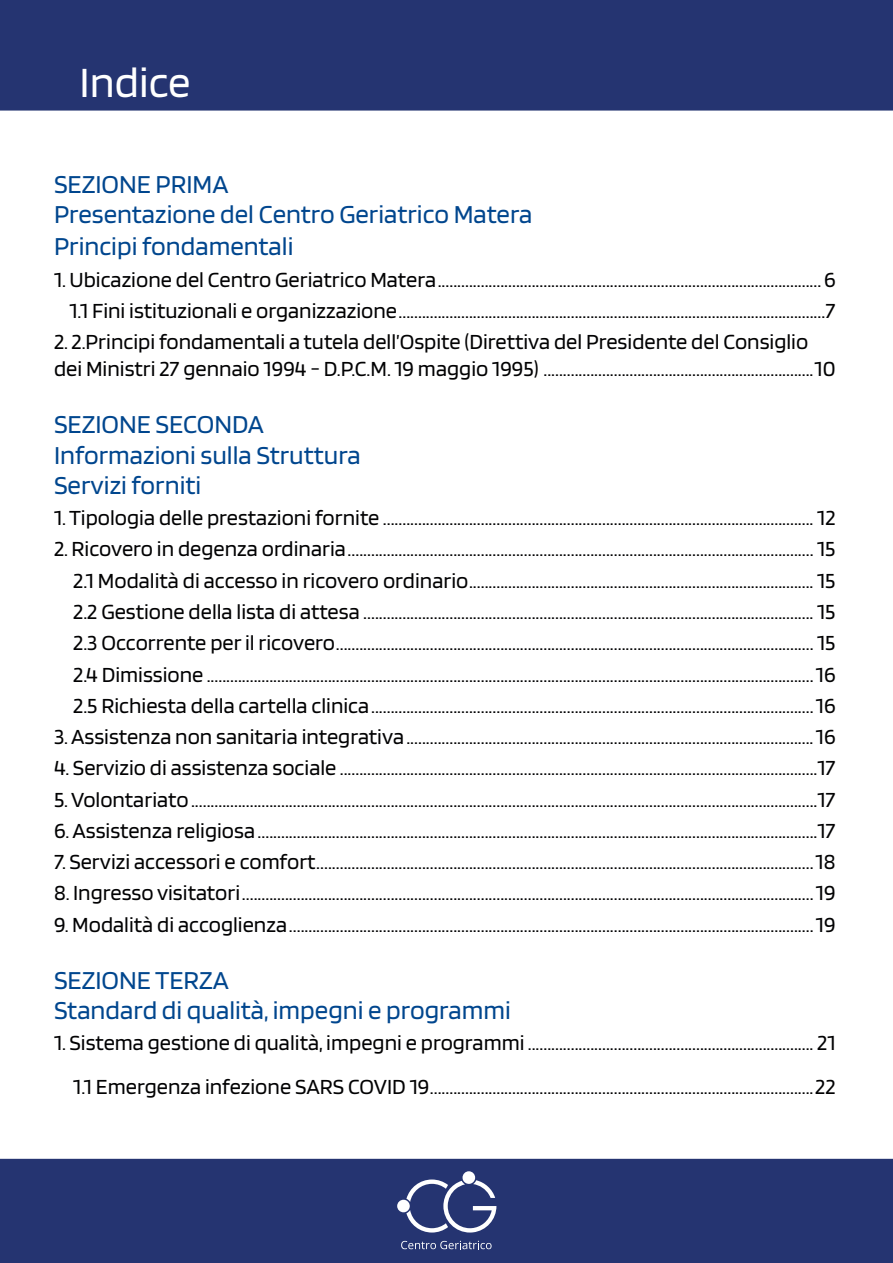
<style>
.page{position:relative;width:893px;height:1263px;background:#fff}
.page>*{position:absolute;margin:0;border:0;box-sizing:border-box;transform-origin:0 0}
.t1{font:45px "Blinker";color:#fff}
.t2{font:27px/30.3px "Blinker";color:#00468e}
.t3{font:22.5px/31.2px "Blinker";color:#020203;text-align:right}
</style>
<div class="page">
<div style="left:0;top:1159px;width:893px;height:104px;background:#253471"></div>
<div style="left:0;top:0;width:893px;height:111px;background:#253471"></div>
<svg style="left:397px;top:1171px;width:99px;height:61px"></svg>
<svg style="left:401px;top:1241px;width:91px;height:8px"></svg>
<h1 class="t1" style="left:80px;top:59px;width:113px">Indice</h1>
<p class="t2" style="left:54px;top:169px;width:480px;line-height:31.3px">SEZIONE PRIMA<br>Presentazione del Centro Geriatrico Matera<br>Principi fondamentali</p>
<p class="t3" style="left:54px;top:264px;width:783px">1. Ubicazione del Centro Geriatrico Matera..................................................................................................6<br>1.1 Fini istituzionali e organizzazione.............................................................................................................7</p>
<p class="t3" style="left:54px;top:329px;width:783px;line-height:27px;text-align:left">2. 2.Principi fondamentali a tutela dell’Ospite (Direttiva del Presidente del Consiglio dei Ministri 27 gennaio 1994 - D.P.C.M. 19 maggio 1995) .....................................................................10</p>
<p class="t2" style="left:54px;top:410px;width:308px">SEZIONE SECONDA<br>Informazioni sulla Struttura<br>Servizi forniti</p>
<p class="t3" style="left:54px;top:503px;width:783px">1. Tipologia delle prestazioni fornite .............................................................................................................. 12</p>
<p class="t3" style="left:73px;top:534px;width:764px;text-align:justify;text-indent:-19px">2. Ricovero in degenza ordinaria....................................................................................................................... 15<br>2.1 Modalità di accesso in ricovero ordinario........................................................................................ 15<br>2.2 Gestione della lista di attesa ................................................................................................................... 15<br>2.3 Occorrente per il ricovero.......................................................................................................................... 15<br>2.4 Dimissione ...........................................................................................................................................................16<br>2.5 Richiesta della cartella clinica.................................................................................................................16</p>
<p class="t3" style="left:54px;top:721px;width:783px">3. Assistenza non sanitaria integrativa........................................................................................................16</p>
<p class="t3" style="left:54px;top:753px;width:783px">4. Servizio di assistenza sociale ..........................................................................................................................17</p>
<p class="t3" style="left:54px;top:784px;width:783px">5. Volontariato................................................................................................................................................................17</p>
<p class="t3" style="left:54px;top:815px;width:783px">6. Assistenza religiosa...............................................................................................................................................17</p>
<p class="t3" style="left:54px;top:846px;width:783px">7. Servizi accessori e comfort...............................................................................................................................18</p>
<p class="t3" style="left:54px;top:878px;width:783px">8. Ingresso visitatori..................................................................................................................................................19</p>
<p class="t3" style="left:54px;top:909px;width:783px">9. Modalità di accoglienza......................................................................................................................................19</p>
<p class="t2" style="left:54px;top:965px;width:458px">SEZIONE TERZA<br>Standard di qualità, impegni e programmi</p>
<p class="t3" style="left:54px;top:1021px;width:783px;line-height:44px">1. Sistema gestione di qualità, impegni e programmi ......................................................................... 21<br>1.1 Emergenza infezione SARS COVID 19..................................................................................................22</p>
</div>
